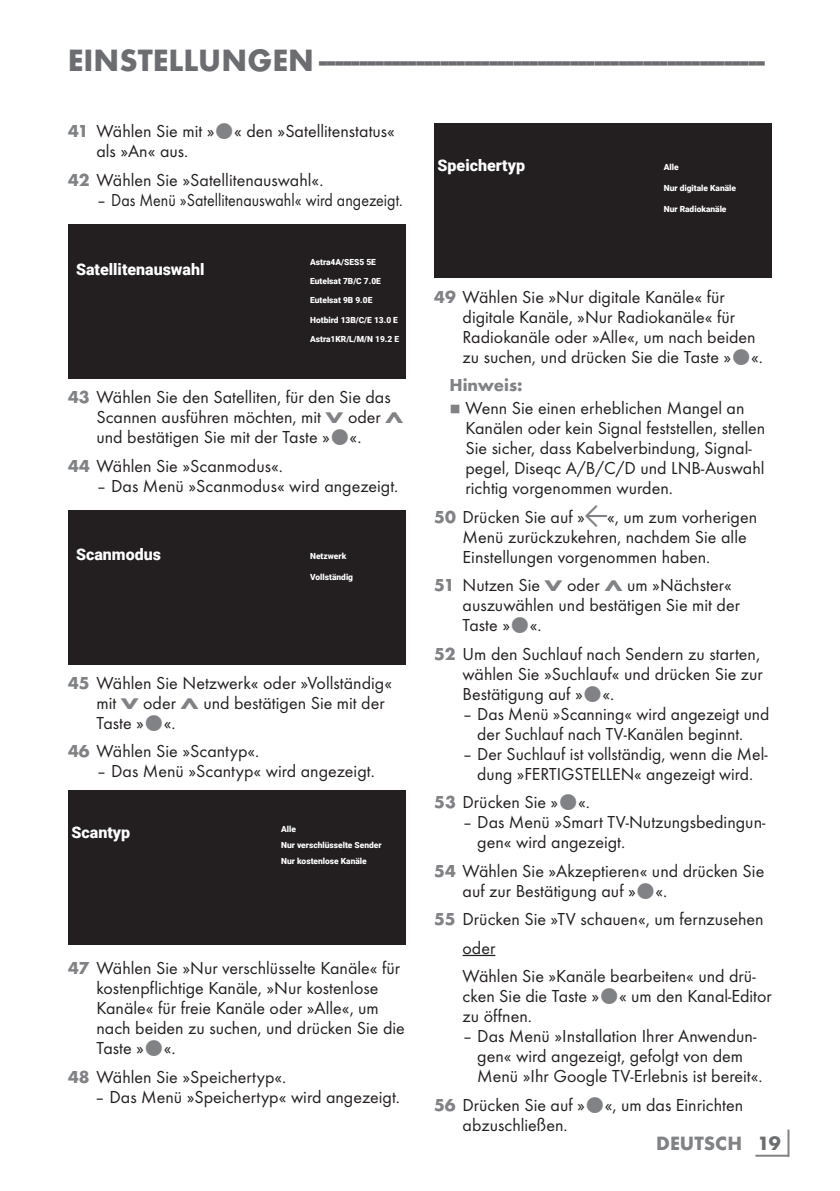
<style>
.page{position:relative;width:840px;height:1191px;background:#fff}
.page>*{position:absolute;margin:0;border:0;box-sizing:border-box;transform-origin:0 0}
.t1{font:700 32px "Futura TOT";color:#6c6d70}
.t2{font:700 20px "Futura TOT";color:#808285}
.t3{font:18px/20px "Futura TOT Boo";color:#231f20}
.t4{font:700 18px "Futura TOT";color:#808285}
.t5{font:900 16px "Roboto";color:#fff}
.t6{font:900 8.4px/15.8px "Roboto";color:#fff}
.t7{font:8px "Grund Son Se";color:#808285}
.s1{font-family:"Futura TOT";font-weight:700;color:#808285}
.s2{font-family:"Futura TOT";font-weight:700;font-size:16px;color:#808285}
.s3{font-family:"Arcelik TS9 Android";font-size:24px;color:#808285}
.s4{color:#6c6d70}
</style>
<div class="page">
<hr style="left:787px;top:1129px;width:2px;height:27px;background:#808285">
<hr style="left:755px;top:1154px;width:33px;height:2px;background:#808285">
<div style="left:68px;top:224px;width:337px;height:155px;background:#231f20"></div>
<div style="left:68px;top:509px;width:337px;height:155px;background:#231f20"></div>
<div style="left:68px;top:790px;width:337px;height:155px;background:#231f20"></div>
<hr style="left:462px;top:955px;width:33px;height:1px;background:#231f20">
<div style="left:434px;top:123px;width:337px;height:155px;background:#231f20"></div>
<h1 class="t1" style="left:68px;top:40px;width:698px">EINSTELLUNGEN--------------------------------------------------------</h1>
<p class="t3" style="left:96px;top:121px;width:300px;text-indent:-28px"><span class="s1">41</span> Wählen Sie mit » « den »Satellitenstatus« als »An« aus.</p>
<p class="t3" style="left:68px;top:170px;width:257px"><span class="s1">42</span> Wählen Sie »Satellitenauswahl«.</p>
<p class="t3" style="left:96px;top:190px;width:307px">– Das Menü »Satellitenauswahl« wird angezeigt.</p>
<p class="t5" style="left:76px;top:258px;width:130px">Satellitenauswahl</p>
<p class="t6" style="left:310px;top:254px;width:67px">Astra4A/SES5 5E</p>
<p class="t6" style="left:310px;top:273px;width:72px">Eutelsat 7B/C 7.0E</p>
<p class="t6" style="left:310px;top:292px;width:64px">Eutelsat 9B 9.0E</p>
<p class="t6" style="left:310px;top:311px;width:89px">Hotbird 13B/C/E 13.0 E</p>
<p class="t6" style="left:310px;top:330px;width:90px">Astra1KR/L/M/N 19.2 E</p>
<p class="t3" style="left:96px;top:387px;width:308px;text-indent:-28px"><span class="s1">43</span> Wählen Sie den Satelliten, für den Sie das<br>Scannen ausführen möchten, mit <span class="s2">V</span> oder <span class="s2">Λ </span>und bestätigen Sie mit der Taste » «.</p>
<p class="t3" style="left:68px;top:455px;width:216px"><span class="s1">44</span> Wählen Sie »Scanmodus«.</p>
<p class="t3" style="left:96px;top:475px;width:303px">– Das Menü »Scanmodus« wird angezeigt.</p>
<p class="t5" style="left:76px;top:543px;width:86px">Scanmodus</p>
<p class="t6" style="left:310px;top:547px;width:38px">Netzwerk</p>
<p class="t6" style="left:310px;top:569px;width:44px">Vollständig</p>
<p class="t3" style="left:96px;top:672px;width:297px;text-indent:-28px"><span class="s1">45</span> Wählen Sie Netzwerk« oder »Vollständig« mit <span class="s2">V</span> oder <span class="s2">Λ</span> und bestätigen Sie mit der<br>Taste » «.</p>
<p class="t3" style="left:68px;top:741px;width:193px"><span class="s1">46</span> Wählen Sie »Scantyp«.</p>
<p class="t3" style="left:96px;top:761px;width:279px">– Das Menü »Scantyp« wird angezeigt.</p>
<p class="t5" style="left:71px;top:821px;width:60px">Scantyp</p>
<p class="t6" style="left:281px;top:821px;width:102px">Alle<br>Nur verschlüsselte Sender<br>Nur kostenlose Kanäle</p>
<p class="t3" style="left:96px;top:958px;width:310px;text-indent:-28px"><span class="s1">47</span> Wählen Sie »Nur verschlüsselte Kanäle« für kostenpflichtige Kanäle, »Nur kostenlose Kanäle« für freie Kanäle oder »Alle«, um nach beiden zu suchen, und drücken Sie die Taste » «.</p>
<p class="t3" style="left:68px;top:1066px;width:219px"><span class="s1">48</span> Wählen Sie »Speichertyp«.</p>
<p class="t3" style="left:95px;top:1086px;width:306px">– Das Menü »Speichertyp« wird angezeigt.</p>
<p class="t5" style="left:437px;top:154px;width:89px">Speichertyp</p>
<p class="t6" style="left:663px;top:158px;width:16px">Alle</p>
<p class="t6" style="left:663px;top:180px;width:74px">Nur digitale Kanäle</p>
<p class="t6" style="left:663px;top:201px;width:64px">Nur Radiokanäle</p>
<p class="t3" style="left:462px;top:286px;width:301px;text-indent:-28px"><span class="s1">49</span> Wählen Sie »Nur digitale Kanäle« für digitale Kanäle, »Nur Radiokanäle« für Radiokanäle oder »Alle«, um nach beiden zu suchen, und drücken Sie die Taste » «.</p>
<p class="t4" style="left:449px;top:374px;width:75px">Hinweis:</p>
<p class="t7" style="left:449px;top:405px;width:13px">7</p>
<p class="t3" style="left:465px;top:398px;width:301px">Wenn Sie einen erheblichen Mangel an Kanälen oder kein Signal feststellen, stellen Sie sicher, dass Kabelverbindung, Signal&shy;pegel, Diseqc A/B/C/D und LNB-Auswahl richtig vorgenommen wurden.</p>
<p class="t3" style="left:462px;top:506px;width:296px;text-indent:-28px"><span class="s1">50</span> Drücken Sie auf »<span class="s3">a</span>«, um zum vorherigen<br>Menü zurückzukehren, nachdem Sie alle<br>Einstellungen vorgenommen haben.</p>
<p class="t3" style="left:462px;top:575px;width:279px;text-indent:-28px"><span class="s1">51</span> Nutzen Sie <span class="s2">V</span> oder <span class="s2">Λ</span> um »Nächster« auszuwählen und bestätigen Sie mit der<br>Taste » «.</p>
<p class="t3" style="left:462px;top:643px;width:302px;text-indent:-28px"><span class="s1">52</span> Um den Suchlauf nach Sendern zu starten, wählen Sie »Suchlauf« und drücken Sie zur<br>Bestätigung auf » «.</p>
<p class="t3" style="left:477px;top:703px;width:293px;text-indent:-15px">– Das Menü »Scanning« wird angezeigt und der Suchlauf nach TV-Kanälen beginnt.</p>
<p class="t3" style="left:462px;top:743px;width:306px;text-align:center">– Der Suchlauf ist vollständig, wenn die Mel&shy;dung »FERTIGSTELLEN« angezeigt wird.</p>
<p class="t3" style="left:434px;top:792px;width:157px"><span class="s1">53</span> Drücken Sie » «.</p>
<p class="t3" style="left:477px;top:812px;width:289px;text-indent:-15px">– Das Menü »Smart TV-Nutzungsbedingun&shy;gen« wird angezeigt.</p>
<p class="t3" style="left:462px;top:860px;width:303px;text-indent:-28px"><span class="s1">54</span> Wählen Sie »Akzeptieren« und drücken Sie auf zur Bestätigung auf » «.</p>
<p class="t3" style="left:462px;top:904px;width:302px;line-height:28.6px;text-indent:-28px"><span class="s1">55</span> Drücken Sie »TV schauen«, um fernzusehen oder<br>Wählen Sie »Kanäle bearbeiten« und drü-</p>
<p class="t3" style="left:462px;top:986px;width:310px">cken Sie die Taste » « um den Kanal-Editor zu öffnen.</p>
<p class="t3" style="left:477px;top:1026px;width:287px;text-indent:-15px">– Das Menü »Installation Ihrer Anwendun&shy;gen« wird angezeigt, gefolgt von dem<br>Menü »Ihr Google TV-Erlebnis ist bereit«.</p>
<p class="t3" style="left:462px;top:1094px;width:282px;text-indent:-28px"><span class="s1">56</span> Drücken Sie auf » «, um das Einrichten abzuschließen.</p>
<p class="t2" style="left:656px;top:1131px;width:126px">DEUTSCH <span class="s4">19</span></p>
</div>
